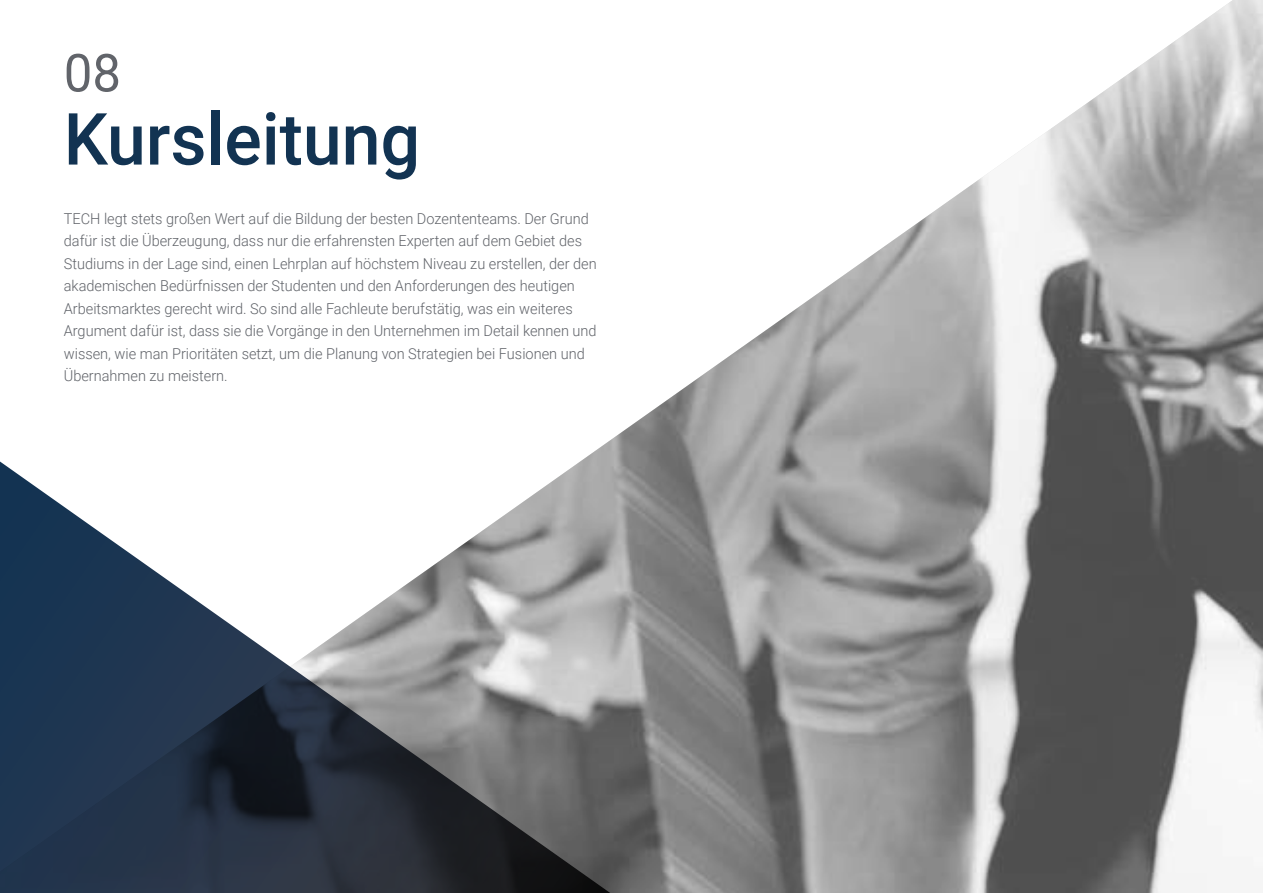
<style>
.page{position:relative;width:1263px;height:893px;background:#fff}
.page>*{position:absolute;margin:0;border:0;box-sizing:border-box;transform-origin:0 0}
.t1{font:500 72px "Roboto";color:#123352}
.t2{font:52.5px "Roboto";color:#61646a}
.t3{font:300 15px/22.5px "Roboto";color:#61646a}
</style>
<div class="page">
<img style="left:602px;top:0;width:661px;height:893px">
<svg style="left:0;top:446px;width:640px;height:447px"></svg>
<h2 class="t2" style="left:64px;top:36px;width:59px">08</h2>
<h1 class="t1" style="left:64px;top:89px;width:358px">Kursleitung</h1>
<p class="t3" style="left:64px;top:207px;width:534px">TECH legt stets großen Wert auf die Bildung der besten Dozententeams. Der Grund dafür ist die Überzeugung, dass nur die erfahrensten Experten auf dem Gebiet des Studiums in der Lage sind, einen Lehrplan auf höchstem Niveau zu erstellen, der den akademischen Bedürfnissen der Studenten und den Anforderungen des heutigen Arbeitsmarktes gerecht wird. So sind alle Fachleute berufstätig, was ein weiteres Argument dafür ist, dass sie die Vorgänge in den Unternehmen im Detail kennen und wissen, wie man Prioritäten setzt, um die Planung von Strategien bei Fusionen und Übernahmen zu meistern.</p>
</div>
